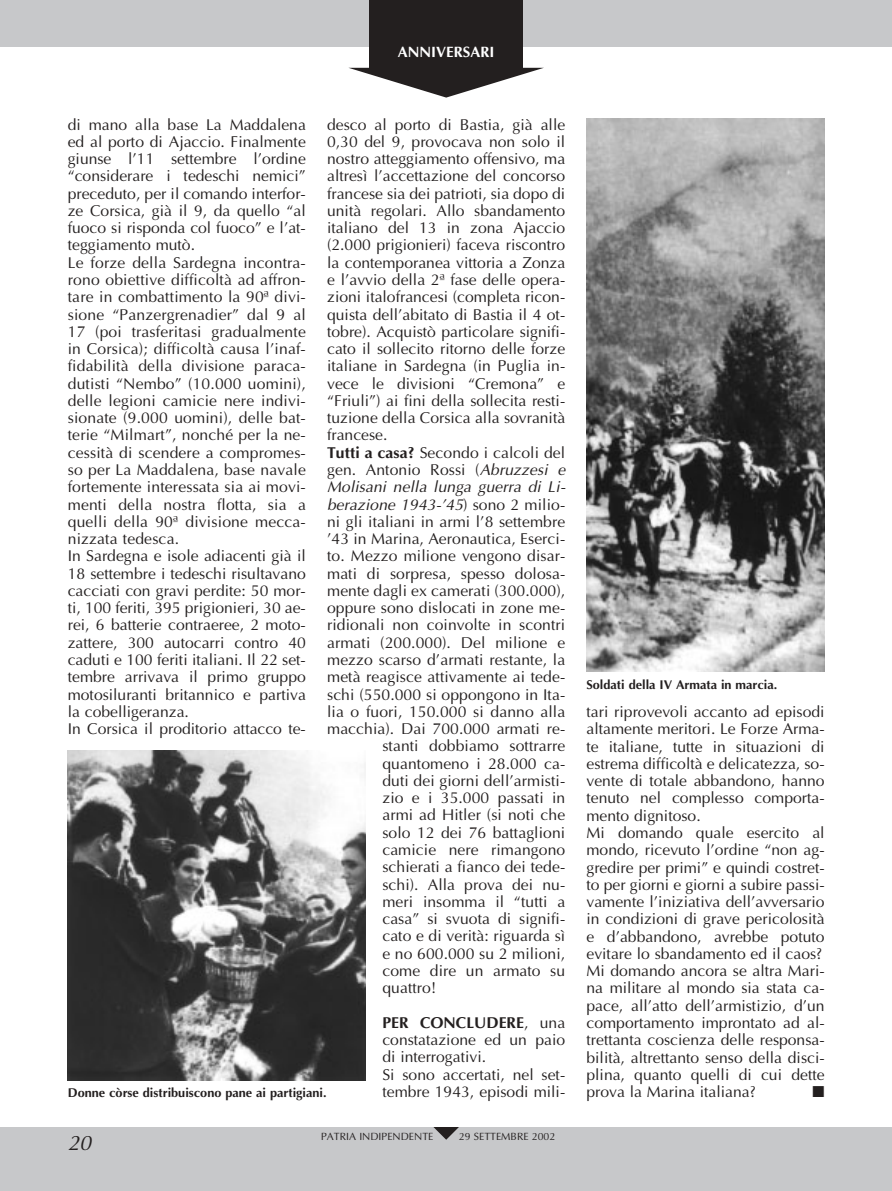
<style>
.page{position:relative;width:892px;height:1191px;background:#fff}
.page>*{position:absolute;margin:0;border:0;box-sizing:border-box;transform-origin:0 0}
.t1{font:italic 21px "Optima";color:#231f1f}
.t2{font:15.75px/17.2px "Optima";color:#231f1f}
.t3{font:italic 15.75px "Optima";letter-spacing:.005em;color:#231f1f}
.t4{font:15.75px "Zapf Dingbats";color:#231f1f}
.t5{font:700 15px "Optima";color:#fff}
.t6{font:700 12.75px "Optima";color:#231f1f}
.t7{font:10.5px "Optima";color:#231f1f}
.s1{font-weight:700}
.s2{font-style:italic}
.s3{font-style:normal}
</style>
<div class="page">
<div style="left:0;top:0;width:892px;height:47px;background:#c7c8ca"></div>
<div style="left:0;top:1127px;width:892px;height:63px;background:#c7c8ca"></div>
<div style="left:370px;top:0;width:153px;height:68px;background:#231f1f"></div>
<svg style="left:349px;top:68px;width:194px;height:30px"></svg>
<svg style="left:433px;top:1127px;width:26px;height:12px"></svg>
<img style="left:68px;top:750px;width:297px;height:330px">
<img style="left:587px;top:119px;width:238px;height:553px">
<p class="t5" style="left:398px;top:45px;width:98px">ANNIVERSARI</p>
<p class="t2" style="left:68px;top:117px;width:240px">di mano alla base La Maddalena ed al porto di Ajaccio. Finalmente giunse l’11 settembre l’ordine “considerare i tedeschi nemici” preceduto, per il comando interfor&shy;ze Corsica, già il 9, da quello “al fuoco si risponda col fuoco” e l’at&shy;teggiamento mutò.<br>Le forze della Sardegna incontra&shy;rono obiettive difficoltà ad affron&shy;tare in combattimento la 90ª divi&shy;sione “Panzergrenadier” dal 9 al 17 (poi trasferitasi gradualmente in Corsica); difficoltà causa l’inaf&shy;fidabilità della divisione paraca&shy;dutisti “Nembo” (10.000 uomini), delle legioni camicie nere indivi&shy;sionate (9.000 uomini), delle bat&shy;terie “Milmart”, nonché per la ne&shy;cessità di scendere a compromes&shy;so per La Maddalena, base navale fortemente interessata sia ai movi&shy;menti della nostra flotta, sia a quelli della 90ª divisione mecca&shy;nizzata tedesca.<br>In Sardegna e isole adiacenti già il 18 settembre i tedeschi risultavano cacciati con gravi perdite: 50 mor&shy;ti, 100 feriti, 395 prigionieri, 30 ae&shy;rei, 6 batterie contraeree, 2 moto&shy;zattere, 300 autocarri contro 40 caduti e 100 feriti italiani. Il 22 set&shy;tembre arrivava il primo gruppo motosiluranti britannico e partiva la cobelligeranza.<br>In Corsica il proditorio attacco te-</p>
<p class="t2" style="left:327px;top:117px;width:240px">desco al porto di Bastia, già alle</p>
<p class="t2" style="left:327px;top:134px;width:240px">0,30 del 9, provocava non solo il</p>
<p class="t2" style="left:327px;top:152px;width:240px">nostro atteggiamento offensivo, ma</p>
<p class="t2" style="left:327px;top:169px;width:240px">altresì l’accettazione del concorso</p>
<p class="t2" style="left:327px;top:186px;width:240px">francese sia dei patrioti, sia dopo di</p>
<p class="t2" style="left:327px;top:203px;width:240px">unità regolari. Allo sbandamento</p>
<p class="t2" style="left:327px;top:221px;width:240px">italiano del 13 in zona Ajaccio</p>
<p class="t2" style="left:327px;top:238px;width:240px">(2.000 prigionieri) faceva riscontro</p>
<p class="t2" style="left:327px;top:255px;width:240px">la contemporanea vittoria a Zonza</p>
<p class="t2" style="left:327px;top:272px;width:240px">e l’avvio della 2ª fase delle opera-</p>
<p class="t2" style="left:327px;top:290px;width:240px">zioni italofrancesi (completa ricon-</p>
<p class="t2" style="left:327px;top:307px;width:240px">quista dell’abitato di Bastia il 4 ot-</p>
<p class="t2" style="left:327px;top:324px;width:240px">tobre). Acquistò particolare signifi-</p>
<p class="t2" style="left:327px;top:342px;width:240px">cato il sollecito ritorno delle forze</p>
<p class="t2" style="left:327px;top:359px;width:240px">italiane in Sardegna (in Puglia in-</p>
<p class="t2" style="left:327px;top:376px;width:240px">vece le divisioni “Cremona” e</p>
<p class="t2" style="left:327px;top:393px;width:240px">“Friuli”) ai fini della sollecita resti-</p>
<p class="t2" style="left:327px;top:411px;width:240px">tuzione della Corsica alla sovranità</p>
<p class="t2" style="left:327px;top:428px;width:62px">francese.</p>
<p class="t2" style="left:327px;top:445px;width:240px"><span class="s1">Tutti a casa?</span> Secondo i calcoli del</p>
<p class="t2" style="left:327px;top:462px;width:240px">gen. Antonio Rossi (<span class="s2">Abruzzesi e</span></p>
<p class="t3" style="left:327px;top:480px;width:240px">Molisani nella lunga guerra di Li-</p>
<p class="t3" style="left:327px;top:498px;width:240px">berazione 1943-’45<span class="s3">) sono 2 milio-</span></p>
<p class="t2" style="left:327px;top:514px;width:240px">ni gli italiani in armi l’8 settembre</p>
<p class="t2" style="left:327px;top:531px;width:240px">’43 in Marina, Aeronautica, Eserci-</p>
<p class="t2" style="left:327px;top:549px;width:240px">to. Mezzo milione vengono disar-</p>
<p class="t2" style="left:327px;top:566px;width:240px">mati di sorpresa, spesso dolosa-</p>
<p class="t2" style="left:327px;top:583px;width:240px">mente dagli ex camerati (300.000),</p>
<p class="t2" style="left:327px;top:601px;width:240px">oppure sono dislocati in zone me-</p>
<p class="t2" style="left:327px;top:618px;width:240px">ridionali non coinvolte in scontri</p>
<p class="t2" style="left:327px;top:635px;width:240px">armati (200.000). Del milione e</p>
<p class="t2" style="left:327px;top:652px;width:240px">mezzo scarso d’armati restante, la</p>
<p class="t2" style="left:327px;top:670px;width:240px">metà reagisce attivamente ai tede-</p>
<p class="t2" style="left:327px;top:687px;width:240px">schi (550.000 si oppongono in Ita-</p>
<p class="t2" style="left:327px;top:704px;width:240px">lia o fuori, 150.000 si danno alla</p>
<p class="t2" style="left:327px;top:721px;width:240px">macchia). Dai 700.000 armati re-</p>
<p class="t2" style="left:382px;top:739px;width:184px">stanti dobbiamo sottrarre</p>
<p class="t2" style="left:382px;top:756px;width:184px">quantomeno i 28.000 ca-</p>
<p class="t2" style="left:382px;top:773px;width:184px">duti dei giorni dell’armisti-</p>
<p class="t2" style="left:382px;top:790px;width:184px">zio e i 35.000 passati in</p>
<p class="t2" style="left:382px;top:808px;width:184px">armi ad Hitler (si noti che</p>
<p class="t2" style="left:382px;top:825px;width:184px">solo 12 dei 76 battaglioni</p>
<p class="t2" style="left:382px;top:842px;width:184px">camicie nere rimangono</p>
<p class="t2" style="left:382px;top:859px;width:184px">schierati a fianco dei tede-</p>
<p class="t2" style="left:382px;top:877px;width:184px">schi). Alla prova dei nu-</p>
<p class="t2" style="left:382px;top:894px;width:184px">meri insomma il “tutti a</p>
<p class="t2" style="left:382px;top:911px;width:184px">casa” si svuota di signifi-</p>
<p class="t2" style="left:382px;top:929px;width:184px">cato e di verità: riguarda sì</p>
<p class="t2" style="left:382px;top:946px;width:184px">e no 600.000 su 2 milioni,</p>
<p class="t2" style="left:382px;top:963px;width:184px">come dire un armato su</p>
<p class="t2" style="left:382px;top:980px;width:55px">quattro!</p>
<p class="t2" style="left:382px;top:1015px;width:184px"><span class="s1">PER CONCLUDERE</span>, una constatazione ed un paio di interrogativi.<br>Si sono accertati, nel set&shy;tembre 1943, episodi mili-</p>
<p class="t6" style="left:587px;top:679px;width:192px">Soldati della IV Armata in marcia.</p>
<p class="t2" style="left:587px;top:704px;width:240px">tari riprovevoli accanto ad episodi altamente meritori. Le Forze Arma&shy;te italiane, tutte in situazioni di estrema difficoltà e delicatezza, so&shy;vente di totale abbandono, hanno tenuto nel complesso comporta&shy;mento dignitoso.<br>Mi domando quale esercito al mondo, ricevuto l’ordine “non ag&shy;gredire per primi” e quindi costret&shy;to per giorni e giorni a subire passi&shy;vamente l’iniziativa dell’avversario in condizioni di grave pericolosità e d’abbandono, avrebbe potuto evitare lo sbandamento ed il caos?<br>Mi domando ancora se altra Mari&shy;na militare al mondo sia stata ca&shy;pace, all’atto dell’armistizio, d’un comportamento improntato ad al&shy;trettanta coscienza delle responsa&shy;bilità, altrettanto senso della disci&shy;plina, quanto quelli di cui dette</p>
<p class="t6" style="left:68px;top:1087px;width:260px">Donne còrse distribuiscono pane ai partigiani.</p>
<p class="t2" style="left:587px;top:1084px;width:171px">prova la Marina italiana?</p>
<p class="t4" style="left:813px;top:1084px;width:13px">■</p>
<h1 class="t1" style="left:68px;top:1134px;width:25px">20</h1>
<p class="t7" style="left:321px;top:1131px;width:114px">PATRIA INDIPENDENTE</p>
<p class="t7" style="left:459px;top:1131px;width:98px">29 SETTEMBRE 2002</p>
</div>
